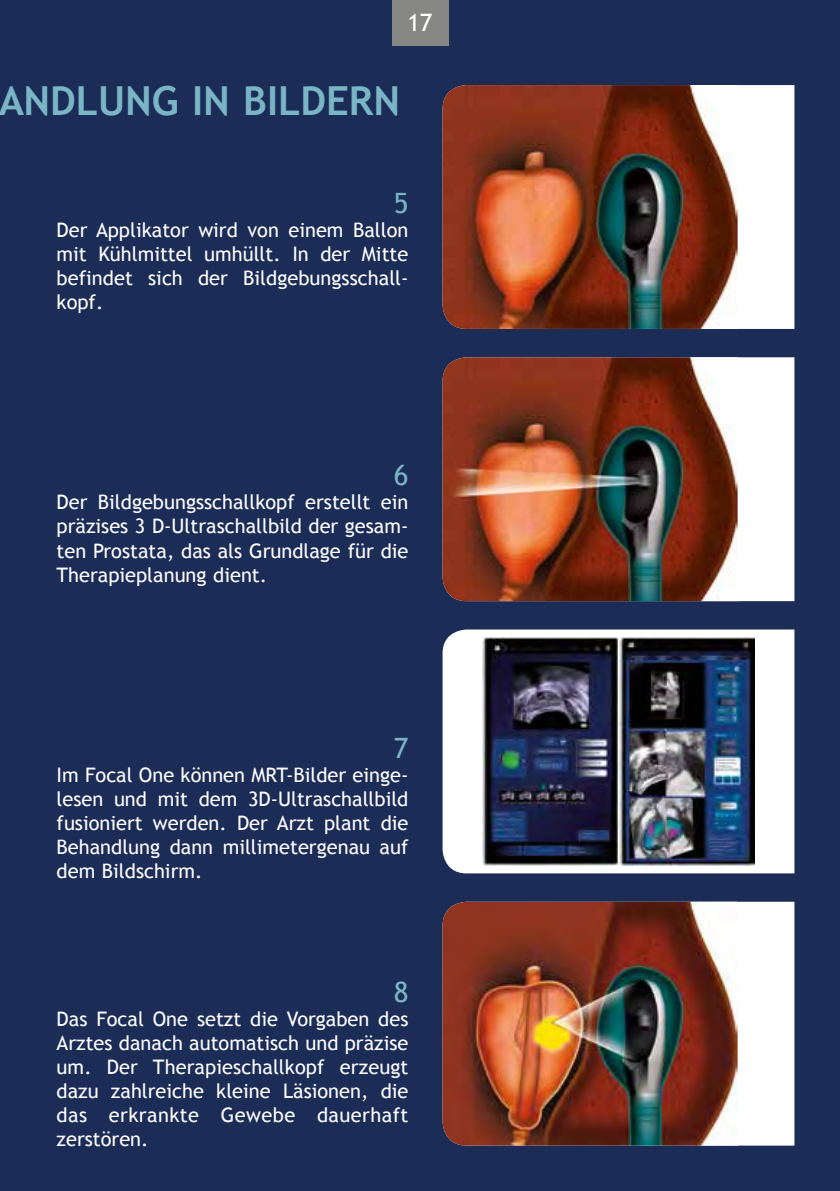
<style>
.page{position:relative;width:840px;height:1191px;background:#fff}
.page>*{position:absolute;margin:0;border:0;box-sizing:border-box;transform-origin:0 0}
.t1{font:700 40px "Trebuchet MS";color:#79b5c4}
.t2{font:28px "Trebuchet MS";color:#79b5c4}
.t3{font:24px "Trebuchet MS";color:#fff}
.t4{font:20px/24px "Trebuchet MS";color:#fff;text-align:justify}
</style>
<div class="page">
<div style="left:0;top:0;width:839px;height:1191px;background:#1b2c57"></div>
<div style="left:737px;top:85px;width:57px;height:244px;background:#fff"></div>
<img style="left:442px;top:85px;width:295px;height:244px">
<div style="left:737px;top:357px;width:57px;height:244px;background:#fff"></div>
<img style="left:442px;top:357px;width:295px;height:244px">
<div style="left:442px;top:629px;width:352px;height:244px;background:#fff"></div>
<img style="left:482px;top:637px;width:271px;height:228px">
<div style="left:737px;top:901px;width:57px;height:244px;background:#fff"></div>
<img style="left:442px;top:901px;width:295px;height:244px">
<div style="left:391px;top:0;width:57px;height:45px;background:#878786"></div>
<p class="t3" style="left:407px;top:8px;width:27px">17</p>
<h1 class="t1" style="left:-2px;top:75px;width:403px">ANDLUNG IN BILDERN</h1>
<h2 class="t2" style="left:393px;top:187px;width:16px">5</h2>
<p class="t4" style="left:57px;top:218px;width:353px">Der Applikator wird von einem Ballon mit Kühlmittel umhüllt. In der Mitte befindet sich der Bildgebungsschall&shy;kopf.</p>
<h2 class="t2" style="left:393px;top:459px;width:16px">6</h2>
<p class="t4" style="left:57px;top:490px;width:353px">Der Bildgebungsschallkopf erstellt ein präzises 3 D-Ultraschallbild der gesam&shy;ten Prostata, das als Grundlage für die Therapieplanung dient.</p>
<h2 class="t2" style="left:393px;top:731px;width:16px">7</h2>
<p class="t4" style="left:57px;top:763px;width:353px">Im Focal One können MRT-Bilder einge&shy;lesen und mit dem 3D-Ultraschallbild fusioniert werden. Der Arzt plant die Behandlung dann millimetergenau auf dem Bildschirm.</p>
<h2 class="t2" style="left:393px;top:975px;width:16px">8</h2>
<p class="t4" style="left:57px;top:1006px;width:353px">Das Focal One setzt die Vorgaben des Arztes danach automatisch und präzise um. Der Therapieschallkopf erzeugt dazu zahlreiche kleine Läsionen, die das erkrankte Gewebe dauerhaft zerstören.</p>
</div>
